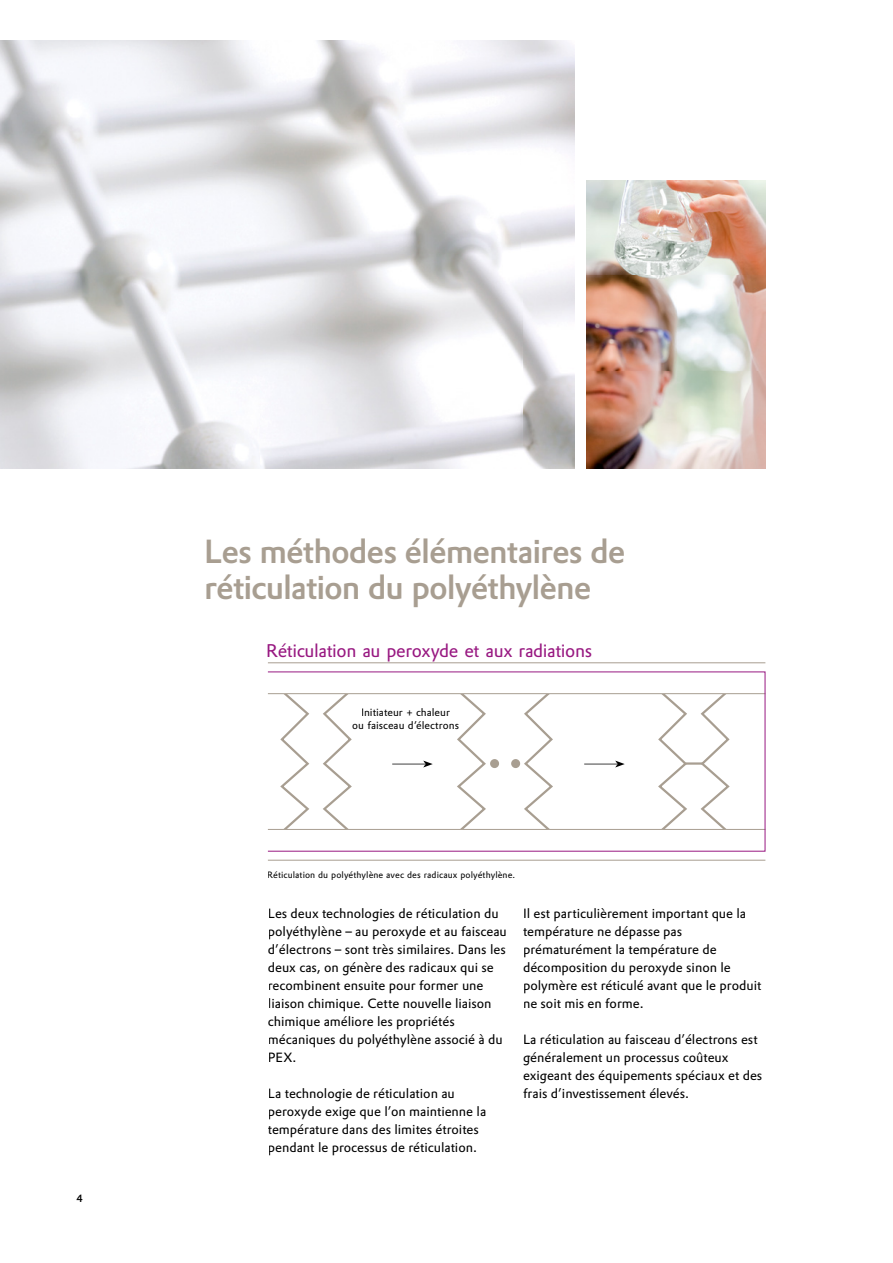
<style>
.page{position:relative;width:893px;height:1263px;background:#fff}
.page>*{position:absolute;margin:0;border:0;box-sizing:border-box;transform-origin:0 0}
.t1{font:500 32.7px/36px "Evonik Prokyon";letter-spacing:-.03em;color:#a89e91}
.t2{font:18px "Evonik Prokyon";letter-spacing:-.02em;color:#981881}
.t3{font:13.2px/18px "Evonik Prokyon";color:#000}
.t4{font:10.5px/13.5px "Evonik Prokyon";letter-spacing:.005em;color:#000;text-align:center}
.t5{font:500 10.5px "Evonik Prokyon";color:#000}
.t6{font:9px "Evonik Prokyon";letter-spacing:.01em;color:#000}
</style>
<div class="page">
<img style="left:0;top:40px;width:574px;height:428px">
<img style="left:587px;top:180px;width:178px;height:288px">
<hr style="left:268px;top:662px;width:497px;height:1px;background:#a89e91">
<hr style="left:268px;top:860px;width:497px;height:1px;background:#a89e91">
<svg style="left:279px;top:694px;width:32px;height:135px"></svg>
<svg style="left:321px;top:694px;width:33px;height:135px"></svg>
<svg style="left:455px;top:694px;width:33px;height:135px"></svg>
<svg style="left:522px;top:694px;width:33px;height:135px"></svg>
<svg style="left:656px;top:694px;width:33px;height:135px"></svg>
<svg style="left:699px;top:694px;width:32px;height:135px"></svg>
<hr style="left:268px;top:693px;width:497px;height:1px;background:#a89e91">
<hr style="left:268px;top:829px;width:497px;height:1px;background:#a89e91">
<svg style="left:392px;top:761px;width:41px;height:6px"></svg>
<svg style="left:584px;top:761px;width:41px;height:6px"></svg>
<hr style="left:685px;top:762px;width:18px;height:3px;background:#a89e91">
<div style="left:511px;top:759px;width:9px;height:9px;background:#a89e91;border-radius:50%"></div>
<div style="left:490px;top:759px;width:9px;height:9px;background:#a89e91;border-radius:50%"></div>
<p class="t5" style="left:77px;top:1190px;width:8px">4</p>
<h1 class="t1" style="left:204px;top:531px;width:423px">Les méthodes élémentaires de réticulation du polyéthylène</h1>
<h2 class="t2" style="left:266px;top:637px;width:327px">Réticulation au peroxyde et aux radiations</h2>
<p class="t4" style="left:352px;top:704px;width:108px">Initiateur + chaleur<br>ou faisceau d’électrons</p>
<p class="t6" style="left:267px;top:867px;width:249px">Réticulation du polyéthylène avec des radicaux polyéthylène.</p>
<p class="t3" style="left:268px;top:904px;width:241px">Les deux technologies de réticulation du polyéthylène – au peroxyde et au faisceau d’électrons – sont très similaires. Dans les deux cas, on génère des radicaux qui se recombinent ensuite pour former une liaison chimique. Cette nouvelle liaison chimique améliore les propriétés mécaniques du polyéthylène associé à du PEX.</p>
<p class="t3" style="left:268px;top:1084px;width:220px">La technologie de réticulation au peroxyde exige que l’on maintienne la température dans des limites étroites pendant le processus de réticulation.</p>
<p class="t3" style="left:523px;top:904px;width:240px">Il est particulièrement important que la température ne dépasse pas prématurément la température de décomposition du peroxyde sinon le polymère est réticulé avant que le produit ne soit mis en forme.</p>
<p class="t3" style="left:523px;top:1030px;width:241px">La réticulation au faisceau d’électrons est généralement un processus coûteux exigeant des équipements spéciaux et des frais d’investissement élevés.</p>
</div>
